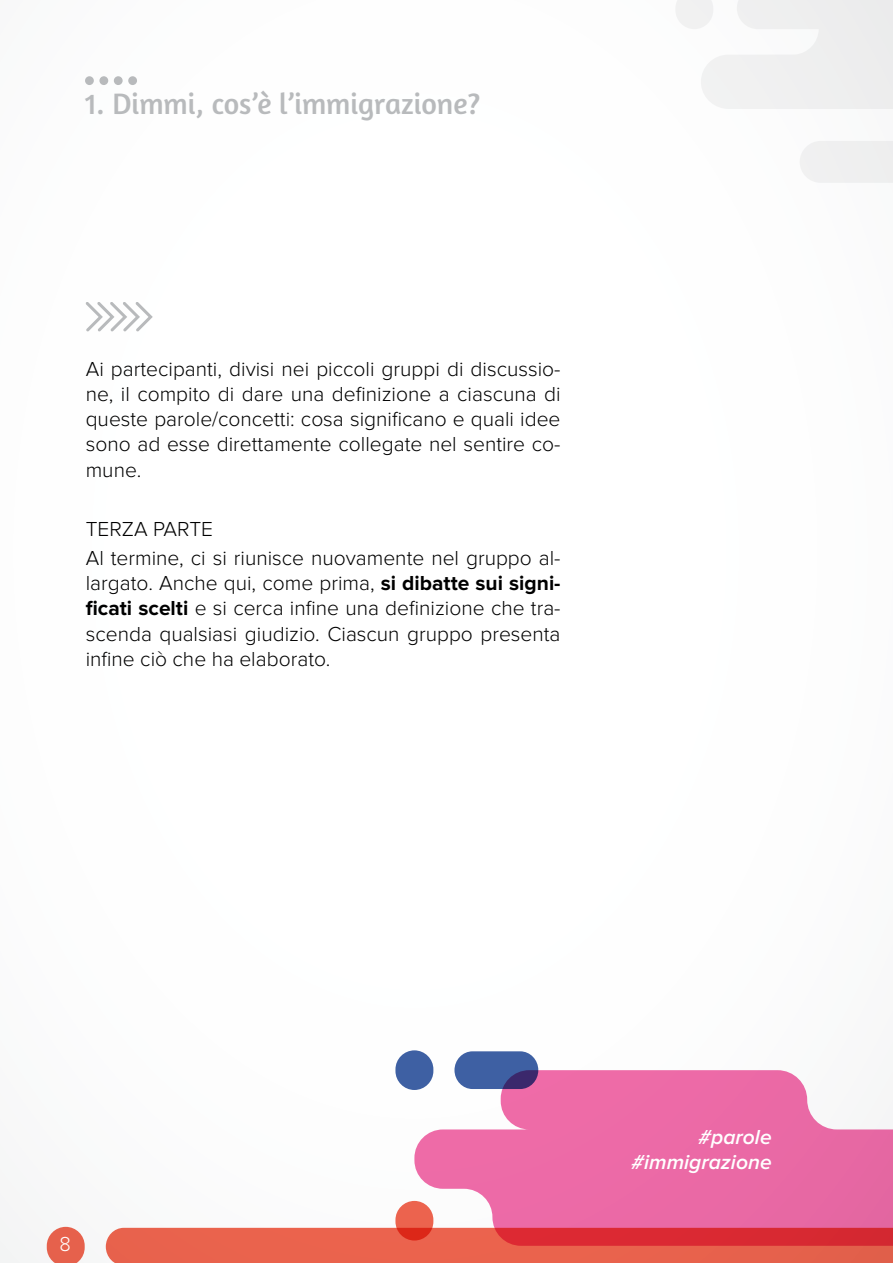
<style>
.page{position:relative;width:893px;height:1263px;background:#fff}
.page>*{position:absolute;margin:0;border:0;box-sizing:border-box;transform-origin:0 0}
.t1{font:30px "Amaranth";color:#b8babc}
.t2{font:300 21px/25.2px "Proxima Nova";color:#000;text-align:justify}
.t3{font:italic 600 21px/25.2px "Proxima Nova";color:#fff;text-align:right}
.t4{font:300 21px "Proxima Nova";color:#fff;scale:.95 1}
.s1{font-weight:700}
</style>
<div class="page">
<svg style="left:47px;top:1227px;width:38px;height:36px"></svg>
<div style="left:106px;top:1228px;width:787px;height:35px;background:#ea634d"></div>
<svg style="left:676px;top:0;width:217px;height:183px"></svg>
<div style="left:85px;top:76px;width:9px;height:9px;background:#b8babc;border-radius:50%"></div>
<div style="left:99px;top:76px;width:9px;height:9px;background:#b8babc;border-radius:50%"></div>
<div style="left:114px;top:76px;width:9px;height:9px;background:#b8babc;border-radius:50%"></div>
<div style="left:128px;top:76px;width:9px;height:9px;background:#b8babc;border-radius:50%"></div>
<svg style="left:414px;top:1070px;width:479px;height:176px;background:#eb79a6"></svg>
<div style="left:395px;top:1050px;width:38px;height:40px;background:#3f61a4;border-radius:19px"></div>
<svg style="left:395px;top:1201px;width:38px;height:39px"></svg>
<svg style="left:454px;top:1051px;width:84px;height:38px;background:#41599b"></svg>
<svg style="left:86px;top:302px;width:67px;height:30px"></svg>
<h1 class="t1" style="left:85px;top:86px;width:397px">1. Dimmi, cos’è l’immigrazione?</h1>
<p class="t2" style="left:86px;top:357px;width:476px">Ai partecipanti, divisi nei piccoli gruppi di discussio&shy;ne, il compito di dare una definizione a ciascuna di queste parole/concetti: cosa significano e quali idee sono ad esse direttamente collegate nel sentire co&shy;mune.</p>
<p class="t2" style="left:86px;top:515px;width:476px;line-height:29.4px">terza parte<br>Al termine, ci si riunisce nuovamente nel gruppo al-</p>
<p class="t2" style="left:86px;top:571px;width:476px">largato. Anche qui, come prima, <span class="s1">si dibatte sui signi&shy;ficati scelti</span> e si cerca infine una definizione che tra&shy;scenda qualsiasi giudizio. Ciascun gruppo presenta infine ciò che ha elaborato.</p>
<p class="t4" style="left:60px;top:1234px;width:13px">8</p>
<p class="t3" style="left:631px;top:1125px;width:142px">#parole #immigrazione</p>
</div>
